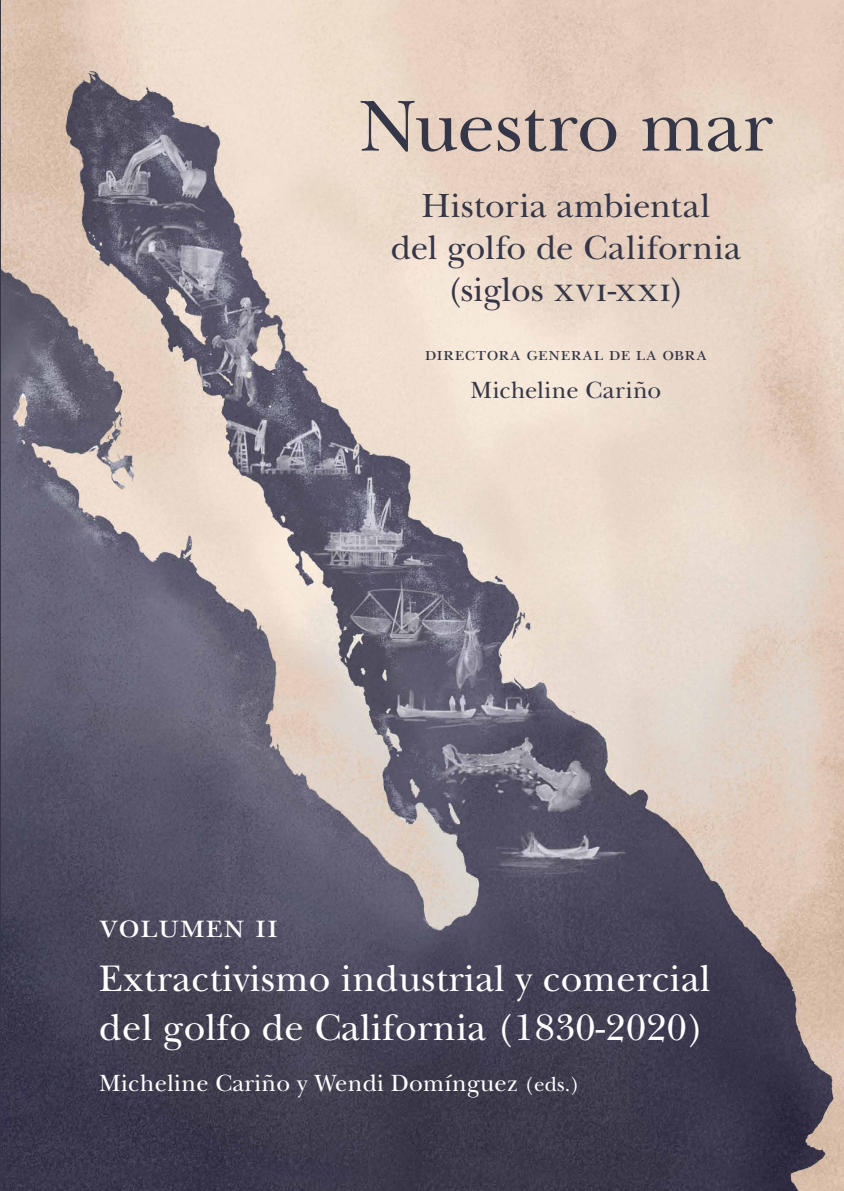
<style>
.page{position:relative;width:844px;height:1191px;background:#fff}
.page>*{position:absolute;margin:0;border:0;box-sizing:border-box;transform-origin:0 0}
.t1{font:75.25px "New Baskerville Std";color:#353647}
.t2{font:38.5px/49px "New Baskerville Std";letter-spacing:.01em;color:#fff}
.t3{font:35px/42px "New Baskerville Std";letter-spacing:.005em;color:#353647;text-align:center}
.t4{font:35px "New Baskerville Std";letter-spacing:.01em;color:#fff}
.t5{font:24.5px "New Baskerville Std";letter-spacing:.01em;color:#fff}
.t6{font:24.5px "New Baskerville Std";letter-spacing:-.01em;color:#353647}
.t7{font:19.25px "New Baskerville Std";letter-spacing:.02em;color:#353647}
.s1{font-size:21px}
</style>
<div class="page">
<img style="left:1px;top:0;width:842px;height:1191px">
<h1 class="t1" style="left:359px;top:82px;width:415px">Nuestro mar</h1>
<p class="t3" style="left:391px;top:185px;width:351px">Historia ambiental<br>del golfo de California (siglos xvi-xxi)</p>
<p class="t7" style="left:424px;top:343px;width:284px">directora general de la obra</p>
<p class="t6" style="left:470px;top:375px;width:192px">Micheline Cariño</p>
<p class="t4" style="left:99px;top:905px;width:180px">volumen ii</p>
<p class="t2" style="left:99px;top:954px;width:612px">Extractivismo industrial y comercial del golfo de California (1830-2020)</p>
<p class="t5" style="left:99px;top:1069px;width:482px">Micheline Cariño y Wendi Domínguez <span class="s1">(eds.)</span></p>
</div>
